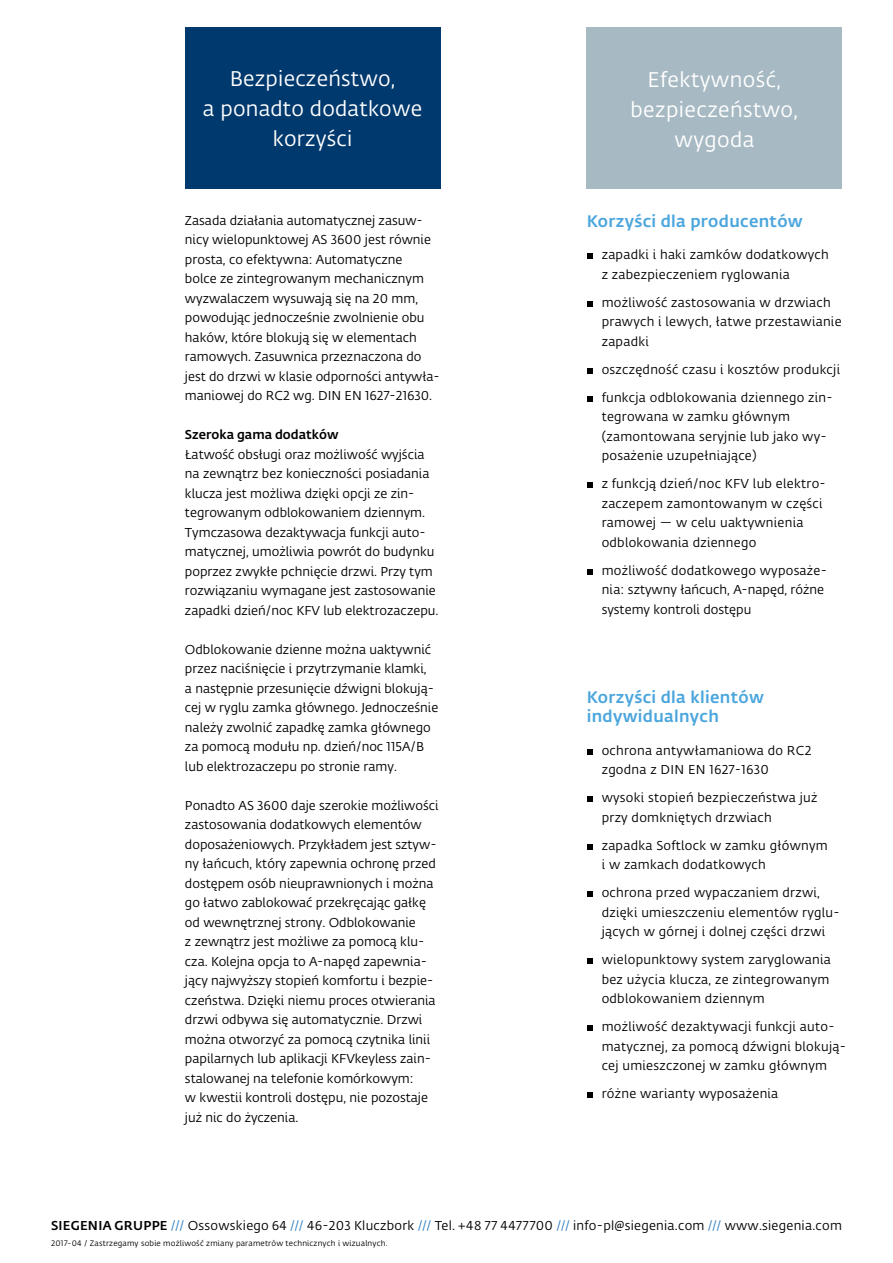
<style>
.page{position:relative;width:893px;height:1263px;background:#fff}
.page>*{position:absolute;margin:0;border:0;box-sizing:border-box;transform-origin:0 0}
.t1{font:21px/30px "Fedra Sans Alt Pro";letter-spacing:.01em;color:#fff;text-align:center}
.t2{font:500 16.5px/19.5px "Fedra Sans Alt Pro";letter-spacing:.02em;color:#4ba6dd}
.t3{font:12.75px/19.5px "Fedra Sans Alt Pro";color:#000}
.t4{font:12.75px/19.5px "Fedra Sans Alt Pro";letter-spacing:.02em;color:#000}
.t5{font:500 12.75px "Fedra Sans Alt Pro";color:#000}
.t6{font:7.8px "Fedra Sans Alt Pro";letter-spacing:.02em;color:#000}
.s1{font-weight:500}
.s2{color:#2e7dc1}
</style>
<div class="page">
<div style="left:185px;top:28px;width:255px;height:161px;background:#00396e"></div>
<div style="left:587px;top:28px;width:255px;height:161px;background:#a7b9c3"></div>
<svg style="left:587px;top:253px;width:6px;height:6px"></svg>
<svg style="left:587px;top:301px;width:6px;height:6px"></svg>
<svg style="left:587px;top:368px;width:6px;height:6px"></svg>
<svg style="left:587px;top:396px;width:6px;height:6px"></svg>
<svg style="left:587px;top:482px;width:6px;height:6px"></svg>
<svg style="left:587px;top:569px;width:6px;height:6px"></svg>
<svg style="left:587px;top:749px;width:6px;height:6px"></svg>
<svg style="left:587px;top:796px;width:6px;height:6px"></svg>
<svg style="left:587px;top:844px;width:6px;height:6px"></svg>
<svg style="left:587px;top:891px;width:6px;height:6px"></svg>
<svg style="left:587px;top:958px;width:6px;height:6px"></svg>
<svg style="left:587px;top:1025px;width:6px;height:6px"></svg>
<svg style="left:587px;top:1092px;width:6px;height:6px"></svg>
<h1 class="t1" style="left:203px;top:63px;width:221px">Bezpieczeństwo,<br>a ponadto dodatkowe korzyści</h1>
<h1 class="t1" style="left:631px;top:64px;width:169px">Efektywność, bezpieczeństwo, wygoda</h1>
<p class="t3" style="left:185px;top:210px;width:256px">Zasada działania automatycznej zasuw&shy;nicy wielopunktowej AS 3600 jest równie prosta, co efektywna: Automatyczne<br>bolce ze zintegrowanym mechanicznym wyzwalaczem wysuwają się na 20 mm, powodując jednocześnie zwolnienie obu haków, które blokują się w elementach ramowych. Zasuwnica przeznaczona do jest do drzwi w klasie odporności antywła&shy;maniowej do RC2 wg. DIN EN 1627-21630.</p>
<p class="t5" style="left:185px;top:425px;width:155px">Szeroka gama dodatków</p>
<p class="t3" style="left:185px;top:444px;width:255px">Łatwość obsługi oraz możliwość wyjścia na zewnątrz bez konieczności posiadania klucza jest możliwa dzięki opcji ze zin&shy;tegrowanym odblokowaniem dziennym.<br>Tymczasowa dezaktywacja funkcji auto&shy;matycznej, umożliwia powrót do budynku poprzez zwykłe pchnięcie drzwi. Przy tym rozwiązaniu wymagane jest zastosowanie zapadki dzień/noc KFV lub elektrozaczepu.</p>
<p class="t3" style="left:185px;top:639px;width:255px">Odblokowanie dzienne można uaktywnić przez naciśnięcie i przytrzymanie klamki,<br>a następnie przesunięcie dźwigni blokują&shy;cej w ryglu zamka głównego. Jednocześnie należy zwolnić zapadkę zamka głównego za pomocą modułu np. dzień/noc 115A/B lub elektrozaczepu po stronie ramy.</p>
<p class="t3" style="left:185px;top:795px;width:255px">Ponadto AS 3600 daje szerokie możliwości zastosowania dodatkowych elementów doposażeniowych. Przykładem jest sztyw&shy;ny łańcuch, który zapewnia ochronę przed dostępem osób nieuprawnionych i można go łatwo zablokować przekręcając gałkę od wewnętrznej strony. Odblokowanie<br>z zewnątrz jest możliwe za pomocą klu&shy;cza. Kolejna opcja to A-napęd zapewnia&shy;jący najwyższy stopień komfortu i bezpie&shy;czeństwa. Dzięki niemu proces otwierania drzwi odbywa się automatycznie. Drzwi można otworzyć za pomocą czytnika linii papilarnych lub aplikacji KFVkeyless zain&shy;stalowanej na telefonie komórkowym:<br>w kwestii kontroli dostępu, nie pozostaje już nic do życzenia.</p>
<p class="t2" style="left:587px;top:210px;width:217px">Korzyści dla producentów</p>
<p class="t4" style="left:602px;top:245px;width:229px">zapadki i haki zamków dodatkowych z zabezpieczeniem ryglowania</p>
<p class="t4" style="left:602px;top:292px;width:241px">możliwość zastosowania w drzwiach prawych i lewych, łatwe przestawianie zapadki</p>
<p class="t4" style="left:602px;top:355px;width:240px;line-height:28px">oszczędność czasu i kosztów produkcji funkcja odblokowania dziennego zin-</p>
<p class="t4" style="left:602px;top:407px;width:227px">tegrowana w zamku głównym (zamontowana seryjnie lub jako wy&shy;posażenie uzupełniające)</p>
<p class="t4" style="left:602px;top:474px;width:226px">z funkcją dzień/noc KFV lub elektro&shy;zaczepem zamontowanym w części ramowej — w celu uaktywnienia odblokowania dziennego</p>
<p class="t3" style="left:602px;top:560px;width:227px">możliwość dodatkowego wyposaże&shy;nia: sztywny łańcuch, A-napęd, różne systemy kontroli dostępu</p>
<p class="t2" style="left:587px;top:686px;width:179px">Korzyści dla klientów indywidualnych</p>
<p class="t4" style="left:602px;top:740px;width:211px">ochrona antywłamaniowa do RC2 zgodna z DIN EN 1627-1630</p>
<p class="t4" style="left:602px;top:787px;width:217px">wysoki stopień bezpieczeństwa już przy domkniętych drzwiach</p>
<p class="t4" style="left:602px;top:835px;width:228px">zapadka Softlock w zamku głównym i w zamkach dodatkowych</p>
<p class="t4" style="left:602px;top:882px;width:240px">ochrona przed wypaczaniem drzwi, dzięki umieszczeniu elementów ryglu&shy;jących w górnej i dolnej części drzwi</p>
<p class="t3" style="left:602px;top:949px;width:231px;text-align:justify">wielopunktowy system zaryglowania bez użycia klucza, ze zintegrowanym odblokowaniem dziennym</p>
<p class="t4" style="left:602px;top:1016px;width:246px">możliwość dezaktywacji funkcji auto&shy;matycznej, za pomocą dźwigni blokują&shy;cej umieszczonej w zamku głównym</p>
<p class="t4" style="left:602px;top:1083px;width:178px">różne warianty wyposażenia</p>
<p class="t4" style="left:51px;top:1216px;width:792px"><span class="s1">SIEGENIA GRUPPE</span> <span class="s2">///</span> Ossowskiego 64 <span class="s2">///</span> 46-203 Kluczbork <span class="s2">///</span> Tel. +48 77 4477700 <span class="s2">///</span> info-pl@siegenia.com <span class="s2">///</span> www.siegenia.com</p>
<p class="t6" style="left:51px;top:1237px;width:338px">2017-04 / Zastrzegamy sobie możliwość zmiany parametrów technicznych i wizualnych.</p>
</div>
